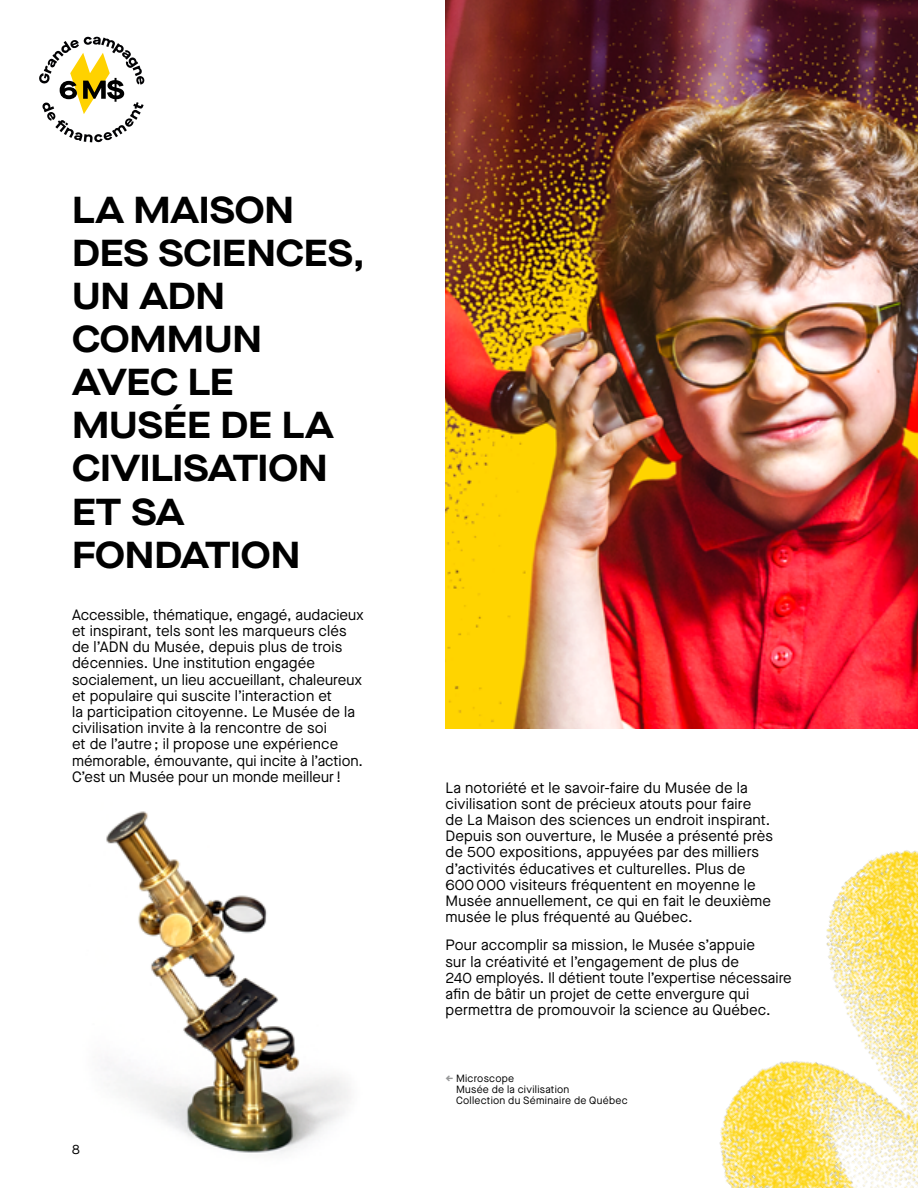
<style>
.page{position:relative;width:918px;height:1188px;background:#fff}
.page>*{position:absolute;margin:0;border:0;box-sizing:border-box;transform-origin:0 0}
.t1{font:700 expanded 37.5px/43.2px "Maison Neue";color:#000}
.t2{font:15px/16.2px "Maison Neue";letter-spacing:.01em;color:#000}
.t3{font:13.5px "Maison Neue";color:#000}
.t4{font:10.5px/11.4px "Maison Neue";letter-spacing:.025em;color:#000}
.s1{font-weight:700;color:#969798}
</style>
<div class="page">
<img style="left:105px;top:811px;width:245px;height:343px">
<img style="left:446px;top:0;width:472px;height:729px">
<img style="left:534px;top:697px;width:384px;height:491px">
<svg style="left:39px;top:37px;width:106px;height:105px"></svg>
<h1 class="t1" style="left:72px;top:187px;width:295px">LA MAISON<br>DES SCIENCES,<br>UN ADN<br>COMMUN<br>AVEC LE<br>MUSÉE DE LA<br>CIVILISATION<br>ET SA<br>FONDATION</h1>
<p class="t2" style="left:72px;top:606px;width:293px">Accessible, thématique, engagé, audacieux et inspirant, tels sont les marqueurs clés de l’ADN du Musée, depuis plus de trois décennies. Une institution engagée socialement, un lieu accueillant, chaleureux et populaire qui suscite l’interaction et<br>la participation citoyenne. Le Musée de la civilisation invite à la rencontre de soi<br>et de l’autre ; il propose une expérience mémorable, émouvante, qui incite à l’action.<br>C’est un Musée pour un monde meilleur !</p>
<p class="t3" style="left:72px;top:1141px;width:9px">8</p>
<p class="t2" style="left:446px;top:779px;width:329px">La notoriété et le savoir-faire du Musée de la civilisation sont de précieux atouts pour faire<br>de La Maison des sciences un endroit inspirant.<br>Depuis son ouverture, le Musée a présenté près de 500 expositions, appuyées par des milliers d’activités éducatives et culturelles. Plus de 600 000 visiteurs fréquentent en moyenne le Musée annuellement, ce qui en fait le deuxième musée le plus fréquenté au Québec.</p>
<p class="t2" style="left:446px;top:937px;width:348px">Pour accomplir sa mission, le Musée s’appuie<br>sur la créativité et l’engagement de plus de<br>240 employés. Il détient toute l’expertise nécessaire afin de bâtir un projet de cette envergure qui permettra de promouvoir la science au Québec.</p>
<p class="t4" style="left:456px;top:1072px;width:173px;text-indent:-11px"><span class="s1">←</span> Microscope<br>Musée de la civilisation<br>Collection du Séminaire de Québec</p>
</div>
